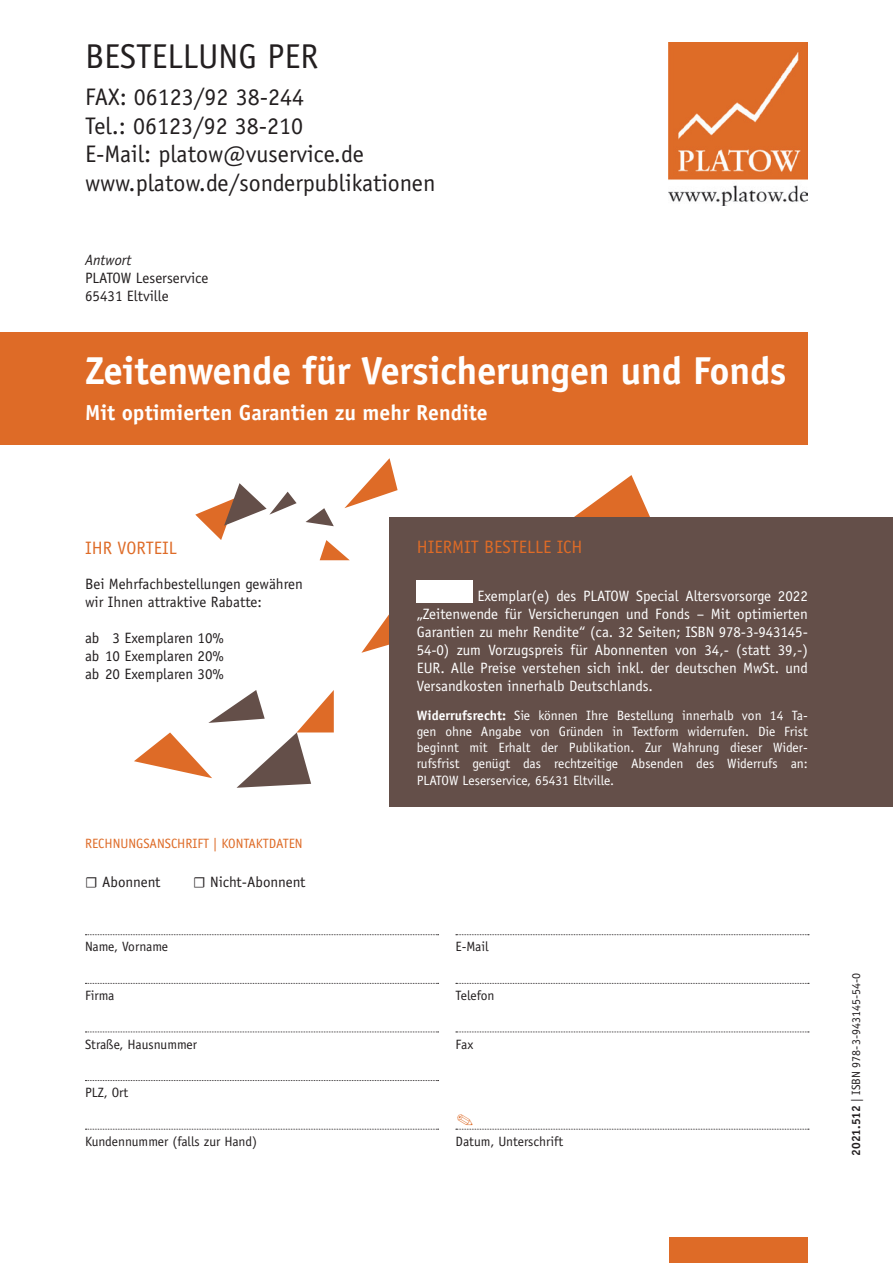
<style>
.page{position:relative;width:893px;height:1263px;background:#fff}
.page>*{position:absolute;margin:0;border:0;box-sizing:border-box;transform-origin:0 0}
.t1{font:700 39px "Officina Sans Std";letter-spacing:-.01em;color:#fff}
.t2{font:34.5px "Officina Sans Std";color:#231f20}
.t3{font:24px/28.8px "Officina Sans Std";color:#231f20}
.t4{font:700 21.75px "Officina Sans Std";color:#fff}
.t5{font:18px "Officina Sans Std";color:#de6b27}
.t6{font:15px/18px "Officina Sans Std";color:#fff;text-align:justify}
.t7{font:15px/18px "Officina Sans Std";color:#231f20}
.t8{font:italic 15px "Officina Sans Std";color:#231f20}
.t9{font:13.5px/16.2px "Officina Sans Std";color:#fff;text-align:justify}
.t10{font:13.5px "Officina Sans Std";color:#231f20}
.t11{font:13.5px "Officina Sans Std";color:#de6b27}
.t12{font:12px "Officina Sans Std";color:#231f20}
.s1{font-family:"Minion Pro"}
.s2{font-weight:700}
</style>
<div class="page">
<svg style="left:574px;top:475px;width:76px;height:42px"></svg>
<svg style="left:361px;top:592px;width:29px;height:61px"></svg>
<img style="left:669px;top:43px;width:138px;height:163px">
<div style="left:0;top:332px;width:808px;height:112px;background:#de6b27"></div>
<div style="left:670px;top:1237px;width:138px;height:26px;background:#de6b27"></div>
<svg style="left:85px;top:934px;width:354px;height:1px"></svg>
<svg style="left:85px;top:983px;width:354px;height:1px"></svg>
<svg style="left:85px;top:1031px;width:354px;height:1px"></svg>
<svg style="left:85px;top:1080px;width:354px;height:1px"></svg>
<svg style="left:85px;top:1129px;width:354px;height:1px"></svg>
<svg style="left:456px;top:934px;width:353px;height:1px"></svg>
<svg style="left:456px;top:983px;width:353px;height:1px"></svg>
<svg style="left:456px;top:1031px;width:353px;height:1px"></svg>
<div style="left:390px;top:517px;width:503px;height:290px;background:#644f49"></div>
<div style="left:417px;top:580px;width:56px;height:23px;background:#fff"></div>
<svg style="left:306px;top:508px;width:28px;height:18px"></svg>
<svg style="left:320px;top:540px;width:30px;height:20px"></svg>
<svg style="left:344px;top:458px;width:54px;height:50px"></svg>
<svg style="left:134px;top:690px;width:200px;height:98px"></svg>
<svg style="left:195px;top:483px;width:102px;height:57px"></svg>
<svg style="left:456px;top:1128px;width:353px;height:2px"></svg>
<h2 class="t2" style="left:85px;top:36px;width:37px">BESTELLUNG</h2>
<h2 class="t2" style="left:267px;top:36px;width:53px">PER</h2>
<h3 class="t3" style="left:85px;top:82px;width:352px">FAX: 06123/92 38-244<br>Tel.: 06123/92 38-210<br>E-Mail: platow@vuservice.de www.platow.de/sonderpublikationen</h3>
<p class="t8" style="left:85px;top:251px;width:48px">Antwort</p>
<p class="t7" style="left:85px;top:269px;width:125px">PLATOW Leserservice<br>65431 Eltville</p>
<h1 class="t1" style="left:85px;top:347px;width:703px">Zeitenwende für Versicherungen und Fonds</h1>
<h3 class="t4" style="left:85px;top:399px;width:404px">Mit optimierten Garantien zu mehr Rendite</h3>
<p class="t5" style="left:85px;top:537px;width:93px">Ihr Vorteil</p>
<p class="t7" style="left:85px;top:575px;width:219px">Bei Mehrfachbestellungen gewähren wir Ihnen attraktive Rabatte:</p>
<p class="t7" style="left:85px;top:629px;width:140px;text-align:justify">ab 3 Exemplaren 10% ab 10 Exemplaren 20% ab 20 Exemplaren 30%</p>
<p class="t11" style="left:85px;top:835px;width:28px">RECHNUNGS</p>
<p class="t11" style="left:150px;top:835px;width:141px">ANSCH RIFT | KONTAKTDATEN</p>
<p class="t7" style="left:85px;top:873px;width:77px"><span class="s1">☐</span> Abonnent</p>
<p class="t7" style="left:193px;top:873px;width:114px"><span class="s1">☐</span> Nicht-Abonnent</p>
<p class="t10" style="left:85px;top:939px;width:85px">Name, Vorname</p>
<p class="t10" style="left:85px;top:987px;width:31px">Firma</p>
<p class="t10" style="left:85px;top:1036px;width:114px">Straße, Hausnummer</p>
<p class="t10" style="left:85px;top:1085px;width:45px">PLZ, Ort</p>
<p class="t10" style="left:85px;top:1133px;width:174px">Kundennummer (falls zur Hand)</p>
<p class="t5" style="left:417px;top:536px;width:167px">Hiermit b estelle ich</p>
<p class="t6" style="left:417px;top:587px;width:393px;text-indent:61px">Exemplar(e) des PLATOW Special Altersvorsorge 2022 „Zeitenwende für Versicherungen und Fonds – Mit optimierten Garantien zu mehr Rendite“ (ca. 32 Seiten; ISBN 978-3-943145- 54-0) zum Vorzugspreis für Abonnenten von 34,- (statt 39,-)<br>EU R. Alle Preise verstehen sich inkl. der deutschen MwSt. und Versandkosten innerhalb Deutschlands.</p>
<p class="t9" style="left:417px;top:707px;width:393px"><span class="s2">Widerrufsrecht:</span> Sie können Ihre Bestellung innerhalb von 14 Ta&shy;gen ohne Angabe von Gründen in Textform widerrufen. Die Frist beginnt mit Erhalt der Publikation. Zur Wahrung dieser Wider&shy;rufsfrist genügt das rechtzeitige Absenden des Widerrufs an:<br>PLATOW Leserservice, 65431 Eltville.</p>
<p class="t10" style="left:455px;top:939px;width:35px">E-Mail</p>
<p class="t10" style="left:455px;top:987px;width:41px">Telefon</p>
<p class="t10" style="left:455px;top:1036px;width:19px">Fax</p>
<p class="t10" style="left:455px;top:1133px;width:109px">Datum, Unterschrift</p>
<p class="t12" style="left:849px;top:1155px;width:184px;rotate:-90deg"><span class="s2">2021.512</span> | ISBN 978-3-943145-54-0</p>
</div>
